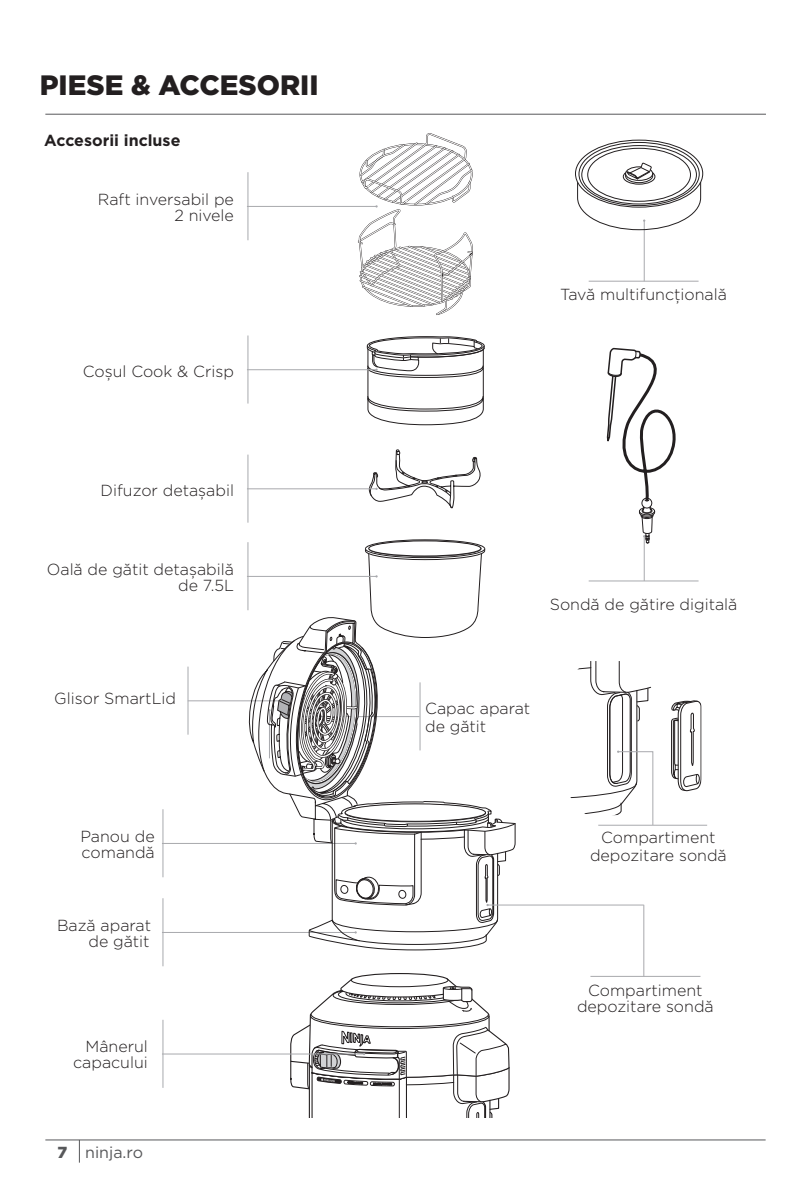
<style>
.page{position:relative;width:811px;height:1191px;background:#fff}
.page>*{position:absolute;margin:0;border:0;box-sizing:border-box;transform-origin:0 0}
.t1{font:900 28px "Gotham";color:#231f20}
.t2{font:300 16px/16px "Gotham";color:#231f20;text-align:right}
.t3{font:700 16px "Gotham";color:#231f20}
.t4{font:16px "Gotham";color:#57585a}
.t5{font:700 2.2px "Gotham";color:#231f20;scale:.85 1}
.t6{font:700 2.2px "Gotham";color:#050504;scale:.93 1}
.s1{font-weight:900}
.s2{color:#231f20}
</style>
<div class="page">
<hr style="left:45px;top:1139px;width:720px;height:1px;background:#57585a">
<svg style="left:79px;top:1140px;width:1px;height:22px"></svg>
<hr style="left:248px;top:172px;width:1px;height:68px;background:#a8a9ad">
<hr style="left:248px;top:335px;width:1px;height:68px;background:#a8a9ad">
<hr style="left:248px;top:454px;width:1px;height:68px;background:#a8a9ad">
<hr style="left:248px;top:542px;width:1px;height:68px;background:#a8a9ad">
<hr style="left:588px;top:580px;width:110px;height:1px;background:#a8a9ad">
<hr style="left:588px;top:281px;width:110px;height:1px;background:#a8a9ad">
<hr style="left:163px;top:809px;width:1px;height:68px;background:#a8a9ad">
<hr style="left:163px;top:898px;width:1px;height:68px;background:#a8a9ad">
<hr style="left:163px;top:1019px;width:1px;height:68px;background:#a8a9ad">
<hr style="left:188px;top:666px;width:1px;height:68px;background:#a8a9ad">
<hr style="left:247px;top:206px;width:129px;height:1px;background:#a8a9ad">
<hr style="left:247px;top:369px;width:129px;height:1px;background:#a8a9ad">
<svg style="left:367px;top:336px;width:118px;height:89px"></svg>
<hr style="left:247px;top:488px;width:129px;height:1px;background:#a8a9ad">
<hr style="left:247px;top:576px;width:129px;height:1px;background:#a8a9ad">
<hr style="left:644px;top:536px;width:1px;height:45px;background:#a8a9ad">
<hr style="left:644px;top:221px;width:1px;height:60px;background:#a8a9ad">
<hr style="left:162px;top:843px;width:194px;height:1px;background:#a8a9ad">
<hr style="left:162px;top:932px;width:194px;height:1px;background:#a8a9ad">
<hr style="left:188px;top:700px;width:94px;height:1px;background:#a8a9ad">
<svg style="left:607px;top:348px;width:68px;height:196px"></svg>
<hr style="left:590px;top:976px;width:110px;height:1px;background:#a8a9ad">
<hr style="left:643px;top:904px;width:1px;height:72px;background:#a8a9ad">
<hr style="left:487px;top:904px;width:156px;height:1px;background:#a8a9ad">
<svg style="left:249px;top:449px;width:266px;height:501px"></svg>
<svg style="left:358px;top:133px;width:115px;height:182px"></svg>
<svg style="left:671px;top:700px;width:30px;height:92px"></svg>
<hr style="left:45px;top:114px;width:721px;height:1px;background:#57585a">
<hr style="left:162px;top:1053px;width:202px;height:1px;background:#a8a9ad">
<svg style="left:284px;top:973px;width:225px;height:144px"></svg>
<svg style="left:576px;top:161px;width:125px;height:69px"></svg>
<hr style="left:598px;top:825px;width:109px;height:1px;background:#a8a9ad">
<svg style="left:570px;top:661px;width:93px;height:164px"></svg>
<h1 class="t1" style="left:40px;top:66px;width:280px">PIESE &amp; ACCESORII</h1>
<p class="t3" style="left:44px;top:129px;width:138px">Accesorii incluse</p>
<p class="t2" style="left:98px;top:191px;width:138px">Raft inversabil pe<br>2 nivele</p>
<p class="t2" style="left:83px;top:362px;width:152px">Coșul Cook &amp; Crisp</p>
<p class="t2" style="left:560px;top:286px;width:168px">Tavă multifuncţională</p>
<p class="t2" style="left:101px;top:481px;width:135px">Difuzor detașabil</p>
<p class="t2" style="left:47px;top:561px;width:189px">Oală de gătit detașabilă de 7.5L</p>
<p class="t2" style="left:54px;top:690px;width:123px">Glisor SmartLid</p>
<p class="t2" style="left:80px;top:828px;width:76px;text-align:left">Panou de comandă</p>
<p class="t2" style="left:57px;top:916px;width:96px">Bază aparat de gătit</p>
<p class="t2" style="left:73px;top:1038px;width:76px">Mânerul capacului</p>
<p class="t4" style="left:57px;top:1141px;width:87px"><span class="s1">7</span> ninja.ro</p>
<p class="t2" style="left:550px;top:596px;width:189px">Sondă de gătire digitală</p>
<p class="t2" style="left:425px;top:699px;width:107px;line-height:18px;text-align:left">Capac aparat de gătit</p>
<p class="t2" style="left:590px;top:828px;width:138px;line-height:18px;text-align:center">Compartiment depozitare sondă</p>
<p class="t6" style="left:348px;top:1080px;width:18px;rotate:4deg">COM<span class="s2">BI-</span>ST<span class="s2">E</span>A<span class="s2">M</span></p>
<p class="t5" style="left:373px;top:1082px;width:24px;rotate:1deg">AIR FRY / COOKER</p>
<p class="t2" style="left:577px;top:982px;width:138px;text-align:center">Compartiment depozitare sondă</p>
</div>
